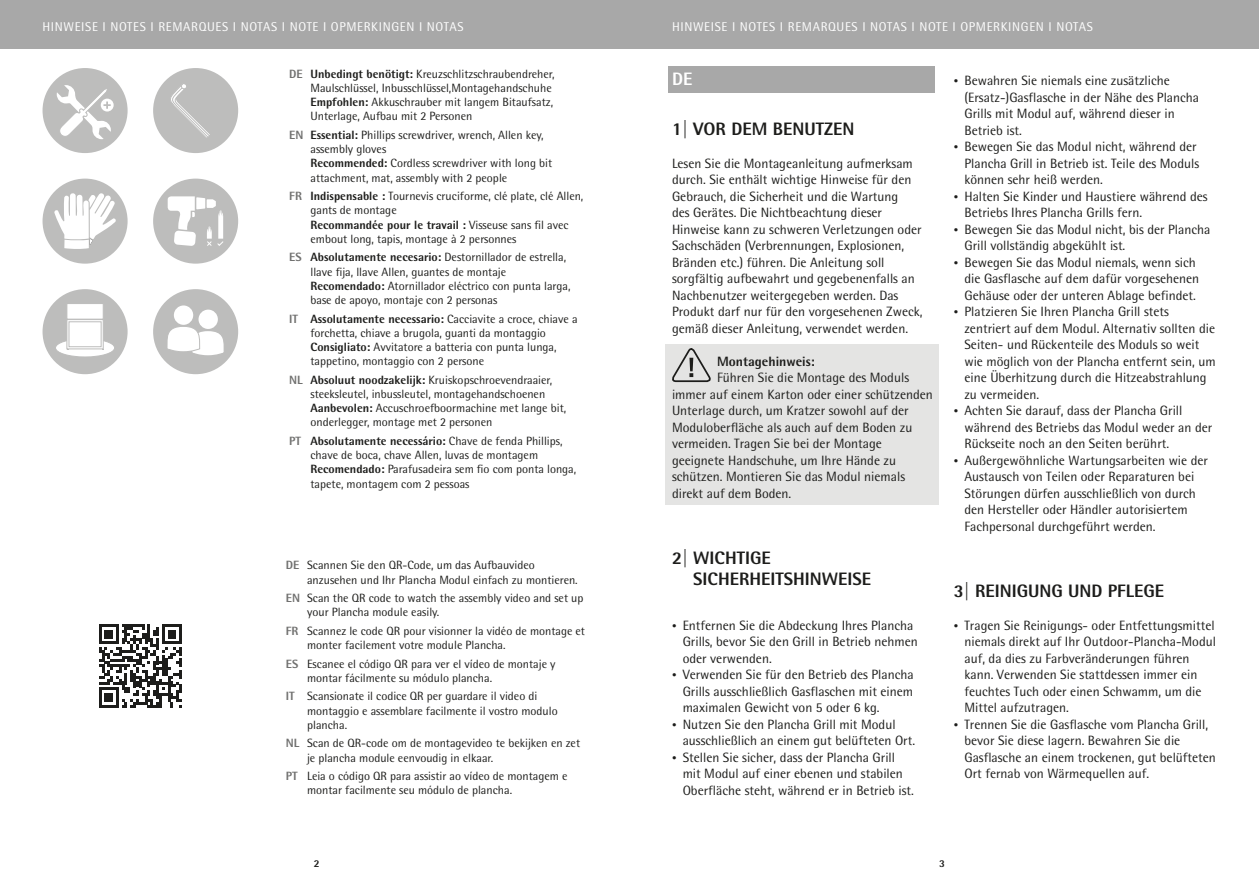
<style>
.page{position:relative;width:1259px;height:893px;background:#fff}
.page>*{position:absolute;margin:0;border:0;box-sizing:border-box;transform-origin:0 0}
.t1{font:700 18px/21px "WMF Rotis";color:#1d1d1b}
.t2{font:700 18px "WMF Rotis";color:#fff}
.t3{font:13.5px/16.5px "WMF Rotis";color:#1d1d1b}
.t4{font:700 13.5px "WMF Rotis";color:#1d1d1b}
.t5{font:12.75px "WMF Rotis";letter-spacing:.05em;color:#fff}
.t6{font:12px/14.2px "WMF Rotis";color:#1d1d1b}
.t7{font:700 10.5px "WMF Rotis";color:#1d1d1b}
.s1{font-weight:700;color:#70706f}
.s2{font-weight:700}
.s3{font-size:9px}
</style>
<div class="page">
<div style="left:629px;top:0;width:630px;height:49px;background:#a8a8a8"></div>
<div style="left:0;top:0;width:629px;height:49px;background:#a8a8a8"></div>
<div style="left:668px;top:67px;width:266px;height:26px;background:#a8a8a8"></div>
<div style="left:665px;top:344px;width:274px;height:161px;background:#e4e4e3"></div>
<svg style="left:672px;top:348px;width:39px;height:34px"></svg>
<svg style="left:99px;top:624px;width:83px;height:83px"></svg>
<div style="left:43px;top:68px;width:85px;height:85px;background:#bdbdbc;border-radius:50%"></div>
<svg style="left:57px;top:85px;width:57px;height:54px"></svg>
<div style="left:43px;top:179px;width:85px;height:85px;background:#bdbdbc;border-radius:50%"></div>
<svg style="left:54px;top:193px;width:62px;height:56px"></svg>
<div style="left:153px;top:289px;width:85px;height:85px;background:#bdbdbc;border-radius:50%"></div>
<div style="left:153px;top:68px;width:85px;height:85px;background:#bdbdbc;border-radius:50%"></div>
<svg style="left:171px;top:84px;width:39px;height:54px"></svg>
<div style="left:153px;top:179px;width:85px;height:85px;background:#bdbdbc;border-radius:50%"></div>
<svg style="left:167px;top:196px;width:57px;height:50px"></svg>
<div style="left:43px;top:289px;width:85px;height:85px;background:#bdbdbc;border-radius:50%"></div>
<svg style="left:55px;top:339px;width:60px;height:18px"></svg>
<div style="left:55px;top:338px;width:60px;height:19px;border:1px solid #bdbdbc;border-radius:50%"></div>
<div style="left:67px;top:303px;width:36px;height:16px;background:#fff;border:1px solid #bdbdbc"></div>
<svg style="left:67px;top:320px;width:36px;height:29px"></svg>
<div style="left:69px;top:321px;width:32px;height:26px;background:#fff;border:1px solid #bdbdbc"></div>
<svg style="left:167px;top:327px;width:57px;height:29px"></svg>
<div style="left:198px;top:310px;width:20px;height:19px;background:#fff;border-radius:50%"></div>
<div style="left:174px;top:305px;width:19px;height:20px;background:#fff;border-radius:50%"></div>
<p class="t5" style="left:43px;top:19px;width:422px">HINWEISE I NOTES I REMARQUES I NOTAS I NOTE I OPMERKINGEN I NOTAS</p>
<p class="t5" style="left:672px;top:19px;width:422px">HINWEISE I NOTES I REMARQUES I NOTAS I NOTE I OPMERKINGEN I NOTAS</p>
<p class="t6" style="left:310px;top:66px;width:246px;text-indent:-21px"><span class="s1">DE</span> <span class="s2">Unbedingt benötigt:</span> Kreuzschlitzschraubendreher, Maulschlüssel, Inbusschlüssel,Montagehandschuhe <span class="s2">Empfohlen:</span> Akkuschrauber mit langem Bitaufsatz, Unterlage, Aufbau mit 2 Personen</p>
<p class="t6" style="left:310px;top:127px;width:243px;text-indent:-21px"><span class="s1">EN</span> <span class="s2">Essential:</span> Phillips screwdriver, wrench, Allen key, assembly gloves<br><span class="s2">Recommended:</span> Cordless screwdriver with long bit attachment, mat, assembly with 2 people</p>
<p class="t6" style="left:310px;top:189px;width:274px;text-indent:-21px"><span class="s1">FR</span> <span class="s2">Indispensable :</span> Tournevis cruciforme, clé plate, clé Allen, gants de montage<br><span class="s2">Recommandée pour le travail :</span> Visseuse sans fil avec embout long, tapis, montage à 2 personnes</p>
<p class="t6" style="left:310px;top:250px;width:261px;text-indent:-21px"><span class="s1">ES</span> <span class="s2">Absolutamente necesario:</span> Destornillador de estrella, llave fija, llave Allen, guantes de montaje <span class="s2">Recomendado:</span> Atornillador eléctrico con punta larga, base de apoyo, montaje con 2 personas</p>
<p class="t6" style="left:310px;top:311px;width:269px;text-indent:-21px"><span class="s1">IT</span> <span class="s2">Assolutamente necessario:</span> Cacciavite a croce, chiave a forchetta, chiave a brugola, guanti da montaggio <span class="s2">Consigliato:</span> Avvitatore a batteria con punta lunga, tappetino, montaggio con 2 persone</p>
<p class="t6" style="left:310px;top:372px;width:257px;text-indent:-21px"><span class="s1">NL</span> <span class="s2">Absoluut noodzakelijk:</span> Kruiskopschroevendraaier, steeksleutel, inbussleutel, montagehandschoenen <span class="s2">Aanbevolen:</span> Accuschroefboormachine met lange bit, onderlegger, montage met 2 personen</p>
<p class="t6" style="left:310px;top:434px;width:267px;text-indent:-21px"><span class="s1">PT</span> <span class="s2">Absolutamente necessário:</span> Chave de fenda Phillips, chave de boca, chave Allen, luvas de montagem <span class="s2">Recomendado:</span> Parafusadeira sem fio com ponta longa, tapete, montagem com 2 pessoas</p>
<p class="t6" style="left:307px;top:558px;width:272px;text-indent:-21px"><span class="s1">DE</span> Scannen Sie den QR-Code, um das Aufbauvideo anzusehen und Ihr Plancha Modul einfach zu montieren.</p>
<p class="t6" style="left:307px;top:591px;width:278px;text-indent:-21px"><span class="s1">EN</span> Scan the QR code to watch the assembly video and set up your Plancha module easily.</p>
<p class="t6" style="left:307px;top:624px;width:279px;text-indent:-21px"><span class="s1">FR</span> Scannez le code QR pour visionner la vidéo de montage et monter facilement votre module Plancha.</p>
<p class="t6" style="left:307px;top:656px;width:250px;text-indent:-21px"><span class="s1">ES</span> Escanee el código QR para ver el vídeo de montaje y montar fácilmente su módulo plancha.</p>
<p class="t6" style="left:307px;top:689px;width:252px;text-indent:-21px"><span class="s1">IT</span> Scansionate il codice QR per guardare il video di montaggio e assemblare facilmente il vostro modulo plancha.</p>
<p class="t6" style="left:307px;top:736px;width:274px;text-indent:-21px"><span class="s1">NL</span> Scan de QR-code om de montagevideo te bekijken en zet je plancha module eenvoudig in elkaar.</p>
<p class="t6" style="left:307px;top:769px;width:262px;text-indent:-21px"><span class="s1">PT</span> Leia o código QR para assistir ao vídeo de montagem e montar facilmente seu módulo de plancha.</p>
<h1 class="t2" style="left:672px;top:68px;width:22px">DE</h1>
<h1 class="t1" style="left:672px;top:118px;width:184px">1| VOR DEM BENUTZEN</h1>
<p class="t3" style="left:672px;top:155px;width:252px">Lesen Sie die Montageanleitung aufmerksam durch. Sie enthält wichtige Hinweise für den Gebrauch, die Sicherheit und die Wartung<br>des Gerätes. Die Nichtbeachtung dieser Hinweise kann zu schweren Verletzungen oder Sachschäden (Verbrennungen, Explosionen, Bränden etc.) führen. Die Anleitung soll sorgfältig aufbewahrt und gegebenenfalls an Nachbenutzer weitergegeben werden. Das Produkt darf nur für den vorgesehenen Zweck, gemäß dieser Anleitung, verwendet werden.</p>
<p class="t4" style="left:717px;top:352px;width:99px">Montagehinweis:</p>
<p class="t3" style="left:672px;top:369px;width:262px;text-indent:45px">Führen Sie die Montage des Moduls immer auf einem Karton oder einer schützenden Unterlage durch, um Kratzer sowohl auf der Moduloberfläche als auch auf dem Boden zu vermeiden. Tragen Sie bei der Montage geeignete Handschuhe, um Ihre Hände zu schützen. Montieren Sie das Modul niemals direkt auf dem Boden.</p>
<h1 class="t1" style="left:693px;top:547px;width:179px;text-indent:-21px">2| WICHTIGE<br>SICHERHEITSHINWEISE</h1>
<p class="t3" style="left:682px;top:617px;width:237px;text-indent:-11px"><span class="s3">•</span> Entfernen Sie die Abdeckung Ihres Plancha<br>Grills, bevor Sie den Grill in Betrieb nehmen oder verwenden.</p>
<p class="t3" style="left:682px;top:666px;width:232px;text-align:justify;text-indent:-11px"><span class="s3">•</span> Verwenden Sie für den Betrieb des Plancha Grills ausschließlich Gasflaschen mit einem maximalen Gewicht von 5 oder 6 kg.</p>
<p class="t3" style="left:682px;top:716px;width:234px;text-indent:-11px"><span class="s3">•</span> Nutzen Sie den Plancha Grill mit Modul ausschließlich an einem gut belüfteten Ort.</p>
<p class="t3" style="left:682px;top:749px;width:233px;text-indent:-11px"><span class="s3">•</span> Stellen Sie sicher, dass der Plancha Grill mit Modul auf einer ebenen und stabilen<br>Oberfläche steht, während er in Betrieb ist.</p>
<p class="t3" style="left:964px;top:72px;width:236px;text-indent:-11px"><span class="s3">•</span> Bewahren Sie niemals eine zusätzliche (Ersatz-)Gasflasche in der Nähe des Plancha Grills mit Modul auf, während dieser in Betrieb ist.</p>
<p class="t3" style="left:964px;top:138px;width:236px;text-indent:-11px"><span class="s3">•</span> Bewegen Sie das Modul nicht, während der<br>Plancha Grill in Betrieb ist. Teile des Moduls können sehr heiß werden.</p>
<p class="t3" style="left:964px;top:188px;width:245px;text-indent:-11px"><span class="s3">•</span> Halten Sie Kinder und Haustiere während des<br>Betriebs Ihres Plancha Grills fern.</p>
<p class="t3" style="left:964px;top:221px;width:247px;text-indent:-11px"><span class="s3">•</span> Bewegen Sie das Modul nicht, bis der Plancha<br>Grill vollständig abgekühlt ist.</p>
<p class="t3" style="left:964px;top:254px;width:236px;text-indent:-11px"><span class="s3">•</span> Bewegen Sie das Modul niemals, wenn sich die Gasflasche auf dem dafür vorgesehenen<br>Gehäuse oder der unteren Ablage befindet.</p>
<p class="t3" style="left:964px;top:303px;width:253px;text-indent:-11px"><span class="s3">•</span> Platzieren Sie Ihren Plancha Grill stets zentriert auf dem Modul. Alternativ sollten die Seiten- und Rückenteile des Moduls so weit wie möglich von der Plancha entfernt sein, um eine Überhitzung durch die Hitzeabstrahlung zu vermeiden.</p>
<p class="t3" style="left:964px;top:402px;width:249px;text-indent:-11px"><span class="s3">•</span> Achten Sie darauf, dass der Plancha Grill während des Betriebs das Modul weder an der<br>Rückseite noch an den Seiten berührt.</p>
<p class="t3" style="left:964px;top:452px;width:245px;text-indent:-11px"><span class="s3">•</span> Außergewöhnliche Wartungsarbeiten wie der Austausch von Teilen oder Reparaturen bei Störungen dürfen ausschließlich von durch den Hersteller oder Händler autorisiertem Fachpersonal durchgeführt werden.</p>
<h1 class="t1" style="left:954px;top:580px;width:212px">3| REINIGUNG UND PFLEGE</h1>
<p class="t3" style="left:964px;top:617px;width:253px;text-indent:-11px"><span class="s3">•</span> Tragen Sie Reinigungs- oder Entfettungsmittel niemals direkt auf Ihr Outdoor-Plancha-Modul auf, da dies zu Farbveränderungen führen kann. Verwenden Sie stattdessen immer ein feuchtes Tuch oder einen Schwamm, um die Mittel aufzutragen.</p>
<p class="t3" style="left:964px;top:716px;width:253px;text-indent:-11px"><span class="s3">•</span> Trennen Sie die Gasflasche vom Plancha Grill, bevor Sie diese lagern. Bewahren Sie die Gasflasche an einem trockenen, gut belüfteten Ort fernab von Wärmequellen auf.</p>
<p class="t7" style="left:314px;top:857px;width:7px">2</p>
<p class="t7" style="left:939px;top:857px;width:7px">3</p>
</div>
